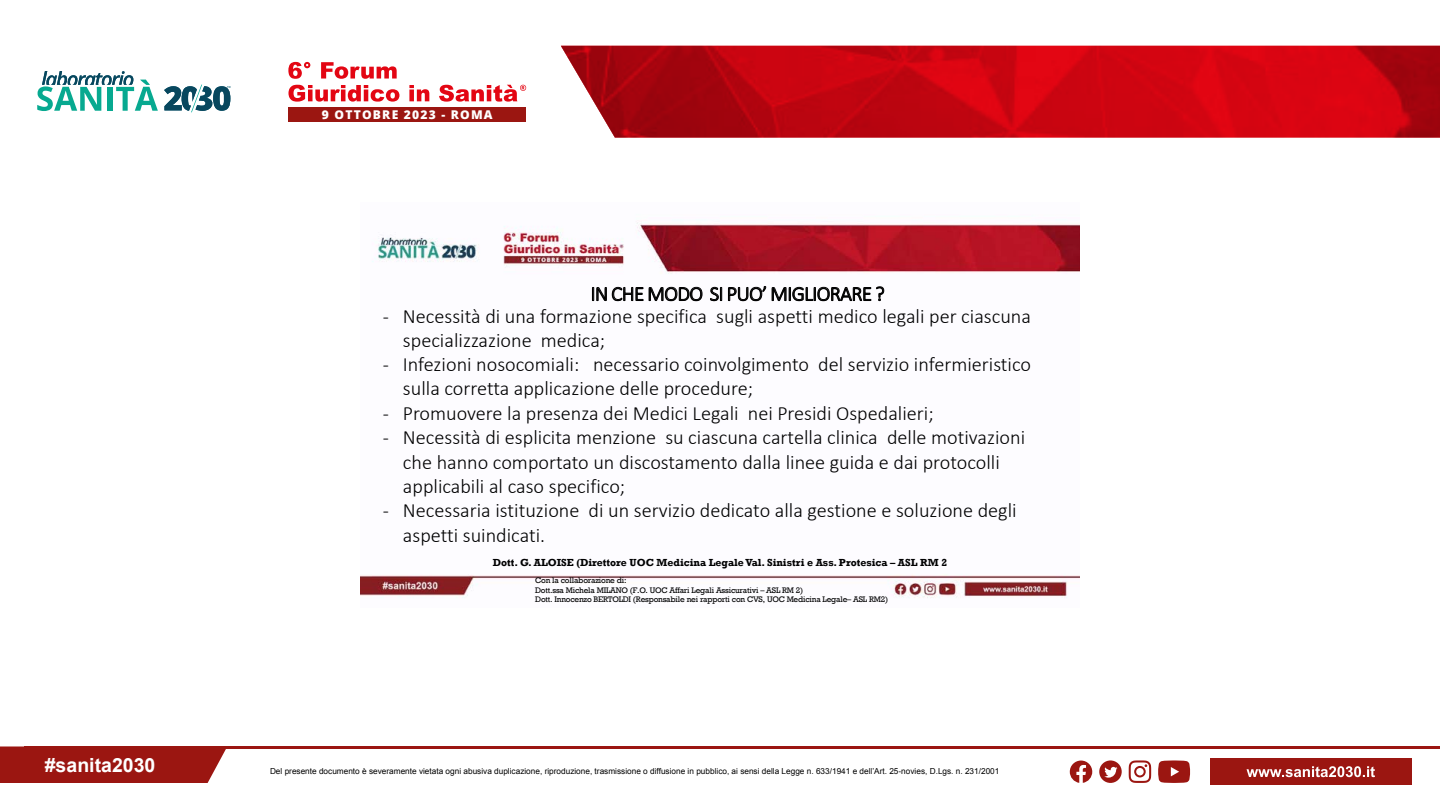
<style>
.page{position:relative;width:1440px;height:810px;background:#fff}
.page>*{position:absolute;margin:0;border:0;box-sizing:border-box;transform-origin:0 0}
.t1{font:300 20.62px "Calibri";letter-spacing:-.035em;color:#000}
.t2{font:300 20.25px/24.4px "Calibri";color:#000}
.t3{font:700 19.5px "Arial";color:#fff}
.t4{font:800 12.08px "Open Sans";letter-spacing:.1em;color:#fff}
.t5{font:700 10.5px "Rockwell";color:#000}
.t6{font:8.25px "Arial";color:#000}
.t7{font:8.25px/9.4px "Rockwell";letter-spacing:-.025em;color:#000}
</style>
<div class="page">
<div style="left:0;top:746px;width:226px;height:37px;background:#9b1611"></div>
<div style="left:1210px;top:759px;width:201px;height:26px;background:#9b1611"></div>
<hr style="left:24px;top:746px;width:1416px;height:3px;background:#9b1611">
<svg style="left:1247px;top:766px;width:128px;height:11px"></svg>
<svg style="left:1129px;top:760px;width:22px;height:23px"></svg>
<svg style="left:1158px;top:760px;width:32px;height:23px"></svg>
<svg style="left:1070px;top:761px;width:22px;height:22px"></svg>
<svg style="left:1099px;top:760px;width:23px;height:23px"></svg>
<svg style="left:37px;top:71px;width:121px;height:40px"></svg>
<svg style="left:164px;top:84px;width:66px;height:29px"></svg>
<div style="left:288px;top:107px;width:238px;height:14px;background:#9b1611"></div>
<svg style="left:288px;top:62px;width:109px;height:17px"></svg>
<svg style="left:288px;top:85px;width:238px;height:17px"></svg>
<svg style="left:561px;top:46px;width:879px;height:92px;background:#c50d18"></svg>
<img style="left:360px;top:222px;width:720px;height:376px">
<p class="t4" style="left:322px;top:105px;width:172px">9 OTTOBRE 2023 - ROMA</p>
<p class="t1" style="left:591px;top:281px;width:296px">IN CHE MODO SI PUO’ MIGLIORARE ?</p>
<p class="t2" style="left:403px;top:303px;width:629px;line-height:24.8px;text-indent:-20px">- Necessità di una formazione specifica sugli aspetti medico legali per ciascuna specializzazione medica;</p>
<p class="t2" style="left:403px;top:352px;width:630px;line-height:24.2px;text-indent:-20px">- Infezioni nosocomiali: necessario coinvolgimento del servizio infermieristico sulla corretta applicazione delle procedure;</p>
<p class="t2" style="left:383px;top:401px;width:552px">- Promuovere la presenza dei Medici Legali nei Presidi Ospedalieri;</p>
<p class="t2" style="left:403px;top:425px;width:624px;text-indent:-20px">- Necessità di esplicita menzione su ciascuna cartella clinica delle motivazioni che hanno comportato un discostamento dalla linee guida e dai protocolli applicabili al caso specifico;</p>
<p class="t2" style="left:403px;top:498px;width:615px;line-height:24.7px;text-indent:-20px">- Necessaria istituzione di un servizio dedicato alla gestione e soluzione degli aspetti suindicati.</p>
<p class="t7" style="left:535px;top:576px;width:354px">Con la collaborazione di:<br>Dott.ssa Michela MILANO (F.O. UOC Affari Legali Assicurativi – ASL RM 2)<br>Dott. Innocenzo BERTOLDI (Responsabile nei rapporti con CVS, UOC Medicina Legale– ASL RM2)</p>
<p class="t5" style="left:493px;top:557px;width:456px">Dott. G. ALOISE (Direttore UOC Medicina Legale Val. Sinistri e Ass. Protesica – ASL RM 2</p>
<p class="t3" style="left:45px;top:752px;width:112px">#sanita2030</p>
<p class="t6" style="left:270px;top:766px;width:731px">Del presente documento è severamente vietata ogni abusiva duplicazione, riproduzione, trasmissione o diffusione in pubblico, ai sensi della Legge n. 633/1941 e dell’Art. 25-novies, D.Lgs. n. 231/2001</p>
</div>
